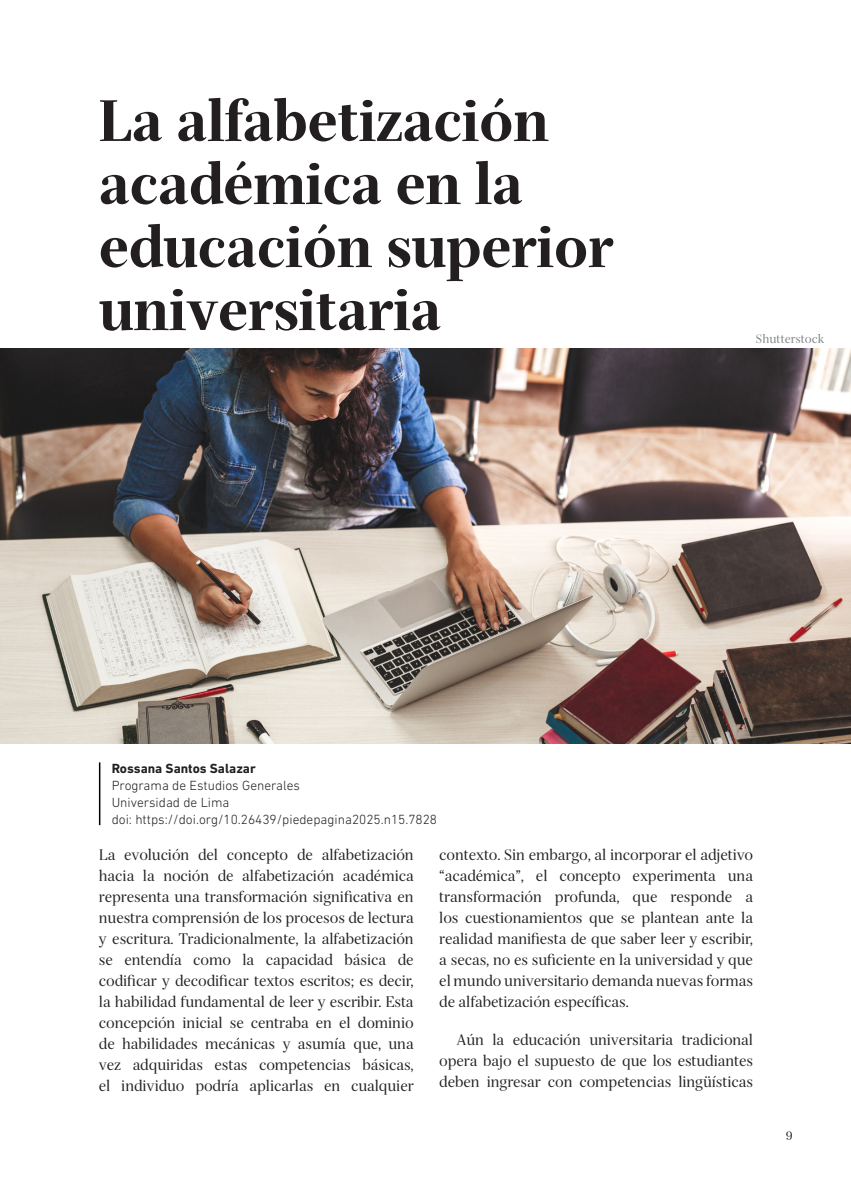
<style>
.page{position:relative;width:851px;height:1191px;background:#fff}
.page>*{position:absolute;margin:0;border:0;box-sizing:border-box;transform-origin:0 0}
.ENCABEZADO_TITULO{font:900 57px/63px "Serif 72 Beta";color:#231f20}
.Parrafo{font:15px/21px "Serif 72 Beta";letter-spacing:-.01em;color:#231f20;text-align:justify}
.Filiacion{font:300 13.5px "DIN Next LT Pro";color:#231f20}
.Filiacion-2{font:700 13.5px "DIN Next LT Pro";color:#231f20}
.PARRAFO_EDITORIAL{font:12px "Serif 72 Beta";color:#808285}
.t1{font:12px "Serif 72 Beta";color:#231f20}
</style>
<div class="page">
<img style="left:0;top:349px;width:850px;height:395px">
<hr style="left:99px;top:762px;width:1px;height:63px;background:#010101">
<p class="ENCABEZADO_TITULO" style="left:99px;top:90px;width:516px">La alfabetización académica en la educación superior universitaria</p>
<p class="PARRAFO_EDITORIAL" style="left:755px;top:332px;width:70px">Shutterstock</p>
<p class="Filiacion-2" style="left:112px;top:760px;width:146px">Rossana Santos Salazar</p>
<p class="Filiacion" style="left:112px;top:777px;width:190px">Programa de Estudios Generales</p>
<p class="Filiacion" style="left:112px;top:794px;width:119px">Universidad de Lima</p>
<p class="Filiacion" style="left:112px;top:811px;width:327px">doi: https://doi.org/10.26439/piedepagina2025.n15.7828</p>
<p class="Parrafo" style="left:99px;top:844px;width:316px">La evolución del concepto de alfabetización hacia la noción de alfabetización académica representa una transformación significativa en nuestra comprensión de los procesos de lectura y escritura. Tradicionalmente, la alfabetización se entendía como la capacidad básica de codificar y decodificar textos escritos; es decir, la habilidad fundamental de leer y escribir. Esta concepción inicial se centraba en el dominio de habilidades mecánicas y asumía que, una vez adquiridas estas competencias básicas, el individuo podría aplicarlas en cualquier</p>
<p class="Parrafo" style="left:439px;top:844px;width:315px">contexto. Sin embargo, al incorporar el adjetivo “académica”, el concepto experimenta una transformación profunda, que responde a los cuestionamientos que se plantean ante la realidad manifiesta de que saber leer y escribir, a secas, no es suficiente en la universidad y que el mundo universitario demanda nuevas formas de alfabetización específicas.</p>
<p class="Parrafo" style="left:439px;top:1029px;width:315px;text-indent:17px">Aún la educación universitaria tradicional opera bajo el supuesto de que los estudiantes deben ingresar con competencias lingüísticas</p>
<p class="t1" style="left:785px;top:1129px;width:8px">9</p>
</div>
